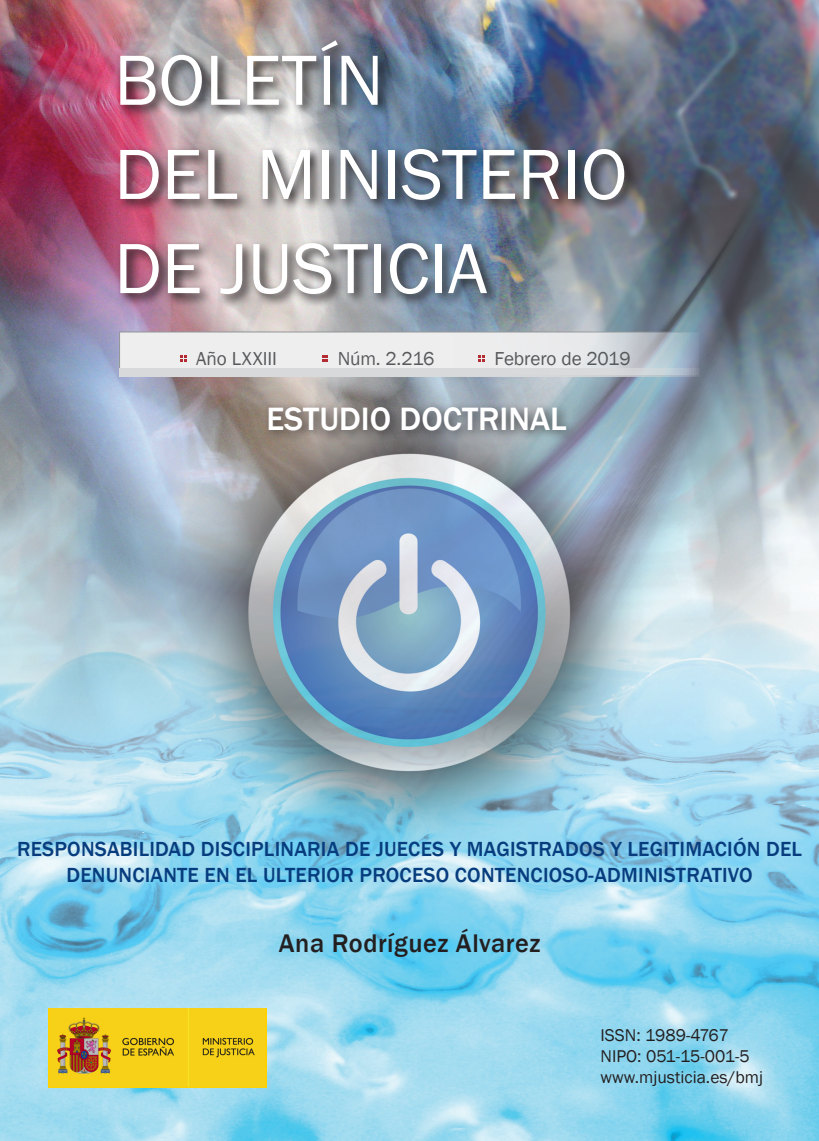
<style>
.page{position:relative;width:819px;height:1141px;background:#fff}
.page>*{position:absolute;margin:0;border:0;box-sizing:border-box;transform-origin:0 0}
.t1{font:73.5px "Franklin Gothic";color:#fff}
.t2{font:500 33.25px "Franklin Gothic";color:#fff}
.t3{font:500 26.25px "Franklin Gothic";letter-spacing:.02em;color:#231f20}
.t4{font:500 21px/25.2px "Franklin Gothic";letter-spacing:.01em;color:#073d7e;text-align:center}
.t5{font:19.25px "Franklin Gothic";letter-spacing:-.005em;color:#57585a}
.t6{font:17.5px "Franklin Gothic";color:#231f20}
</style>
<div class="page">
<img style="left:0;top:0;width:819px;height:1141px">
<div style="left:48px;top:1008px;width:218px;height:79px;background:linear-gradient(to bottom,#f7d118,#f7d118)"></div>
<img style="left:55px;top:1009px;width:202px;height:78px">
<img style="left:116px;top:37px;width:522px;height:271px">
<svg style="left:119px;top:332px;width:580px;height:36px;background:#e2e4e6"></svg>
<div style="left:119px;top:368px;width:580px;height:8px;background:#d8d9db"></div>
<svg style="left:180px;top:355px;width:6px;height:6px"></svg>
<svg style="left:322px;top:355px;width:6px;height:6px"></svg>
<svg style="left:478px;top:355px;width:7px;height:6px"></svg>
<div style="left:264px;top:401px;width:315px;height:42px;background:#231f20;opacity:.75"></div>
<p class="t1" style="left:114px;top:35px;width:271px">BOLETÍN</p>
<p class="t1" style="left:114px;top:129px;width:514px">DEL MINISTERIO</p>
<p class="t1" style="left:114px;top:223px;width:374px">DE JUSTICIA</p>
<p class="t5" style="left:196px;top:347px;width:82px">Año LXXIII</p>
<p class="t5" style="left:337px;top:347px;width:98px">Núm. 2.216</p>
<p class="t5" style="left:494px;top:346px;width:138px">Febrero de 2019</p>
<p class="t2" style="left:266px;top:398px;width:302px">ESTUDIO DOCTRINAL</p>
<p class="t4" style="left:17px;top:837px;width:786px">RESPONSABILIDAD DISCIPLINARIA DE JUECES Y MAGISTRADOS Y LEGITIMACIÓN DEL<br>DENUNCIANTE EN EL ULTERIOR PROCESO CONTENCIOSO-ADMINISTRATIVO</p>
<p class="t3" style="left:279px;top:927px;width:263px">Ana Rodríguez Álvarez</p>
<p class="t6" style="left:600px;top:1024px;width:130px">ISSN: 1989-4767</p>
<p class="t6" style="left:600px;top:1045px;width:150px">NIPO: 051-15-001-5</p>
<p class="t6" style="left:600px;top:1066px;width:164px">www.mjusticia.es/bmj</p>
</div>
